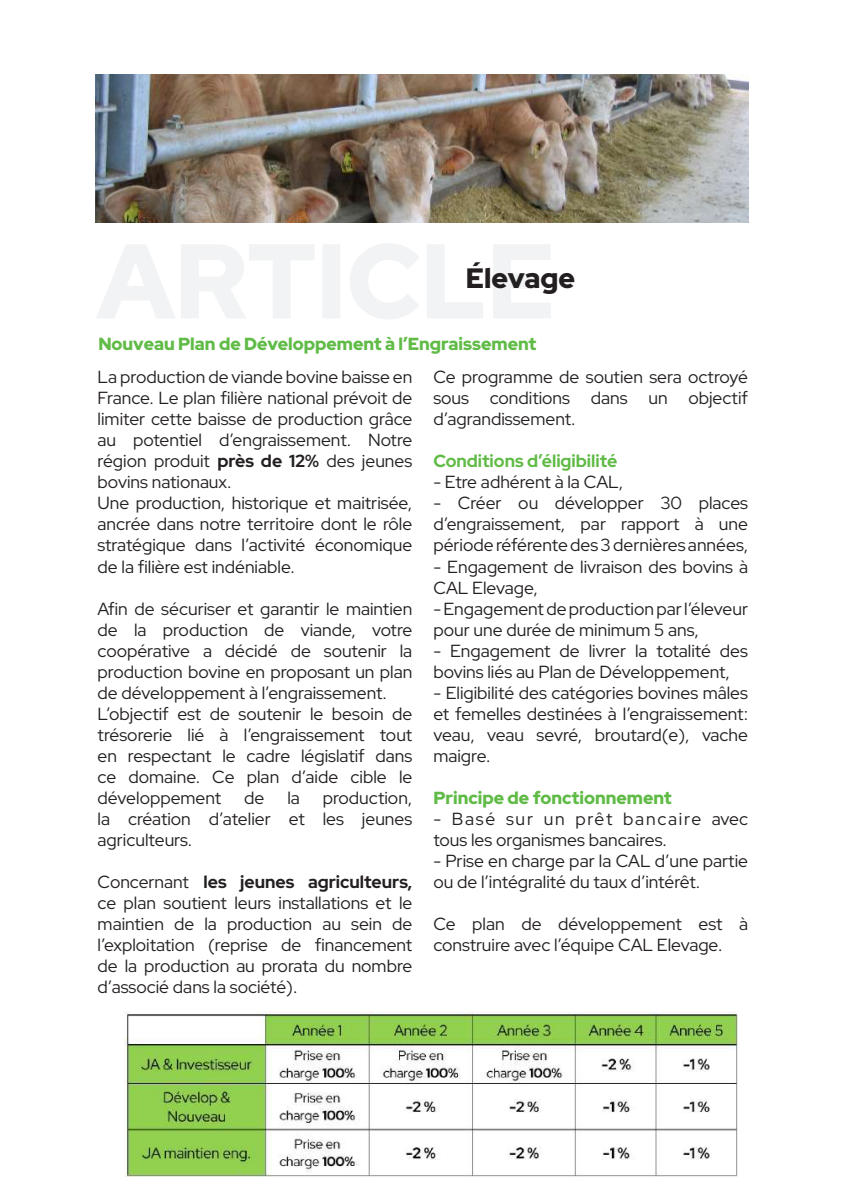
<style>
.page{position:relative;width:844px;height:1191px;background:#fff}
.page>*{position:absolute;margin:0;border:0;box-sizing:border-box;transform-origin:0 0}
.t1{font:900 28px "Red Hat Display";color:#231f20}
.t2{font:17.5px/21px "Red Hat Display";color:#231f20}
.t3{font:900 17.5px "Red Hat Display";color:#60bb47}
.t4{font:900 17.5px "Red Hat Display";color:#60bb46}
.t5{font:700 17.5px "Red Hat Display";color:#60bb46}
.s1{font-weight:700}
</style>
<div class="page">
<img style="left:96px;top:74px;width:651px;height:148px">
<svg style="left:97px;top:243px;width:453px;height:76px"></svg>
<img style="left:124px;top:1011px;width:613px;height:165px">
<h1 class="t1" style="left:465px;top:260px;width:111px">Élevage</h1>
<p class="t3" style="left:98px;top:332px;width:439px">Nouveau Plan de Développement à l’Engraissement</p>
<p class="t2" style="left:98px;top:366px;width:316px">La production de viande bovine baisse en France. Le plan filière national prévoit de limiter cette baisse de production grâce au potentiel d’engraissement. Notre région produit <span class="s1">près de 12%</span> des jeunes bovins nationaux.<br>Une production, historique et maitrisée, ancrée dans notre territoire dont le rôle stratégique dans l’activité économique de la filière est indéniable.</p>
<p class="t2" style="left:98px;top:597px;width:316px">Afin de sécuriser et garantir le maintien de la production de viande, votre coopérative a décidé de soutenir la production bovine en proposant un plan de développement à l’engraissement.<br>L’objectif est de soutenir le besoin de trésorerie lié à l’engraissement tout en respectant le cadre législatif dans ce domaine. Ce plan d’aide cible le développement</p>
<p class="t2" style="left:98px;top:786px;width:316px;text-align:justify;text-indent:225px">production, la création d’atelier et les jeunes agriculteurs.</p>
<p class="t2" style="left:98px;top:870px;width:316px;text-align:justify">Concernant <span class="s1">les jeunes agriculteurs, </span>ce plan soutient leurs installations et le maintien de la production au sein de l’exploitation (reprise de financement de la production au prorata du nombre d’associé dans la société).</p>
<p class="t2" style="left:244px;top:786px;width:22px">de</p>
<p class="t2" style="left:287px;top:786px;width:14px">la</p>
<p class="t2" style="left:433px;top:366px;width:316px;text-align:justify">Ce programme de soutien sera octroyé sous conditions dans un objectif d’agrandissement.</p>
<p class="t5" style="left:433px;top:450px;width:185px">Conditions d’éligibilité</p>
<p class="t2" style="left:433px;top:471px;width:191px">- Etre adhérent à la CAL,</p>
<p class="t2" style="left:433px;top:492px;width:316px;text-align:justify">- Créer ou développer 30 places d’engraissement, par rapport à une période référente des 3 dernières années,</p>
<p class="t2" style="left:433px;top:555px;width:316px">- Engagement de livraison des bovins à<br>CAL Elevage,</p>
<p class="t2" style="left:433px;top:597px;width:316px">- Engagement de production par l’éleveur pour une durée de minimum 5 ans,</p>
<p class="t2" style="left:433px;top:639px;width:316px">- Engagement de livrer la totalité des bovins liés au Plan de Développement,</p>
<p class="t2" style="left:433px;top:681px;width:316px;text-align:justify">- Eligibilité des catégories bovines mâles et femelles destinées à l’engraissement: veau, veau sevré, broutard(e), vache maigre.</p>
<p class="t4" style="left:433px;top:786px;width:240px">Principe de fonctionnement</p>
<p class="t2" style="left:433px;top:807px;width:316px">- Basé sur un prêt bancaire avec tous les organismes bancaires.</p>
<p class="t2" style="left:433px;top:849px;width:316px">- Prise en charge par la CAL d’une partie ou de l’intégralité du taux d’intérêt.</p>
<p class="t2" style="left:433px;top:912px;width:316px">Ce plan de développement est à construire avec l’équipe CAL Elevage.</p>
</div>
